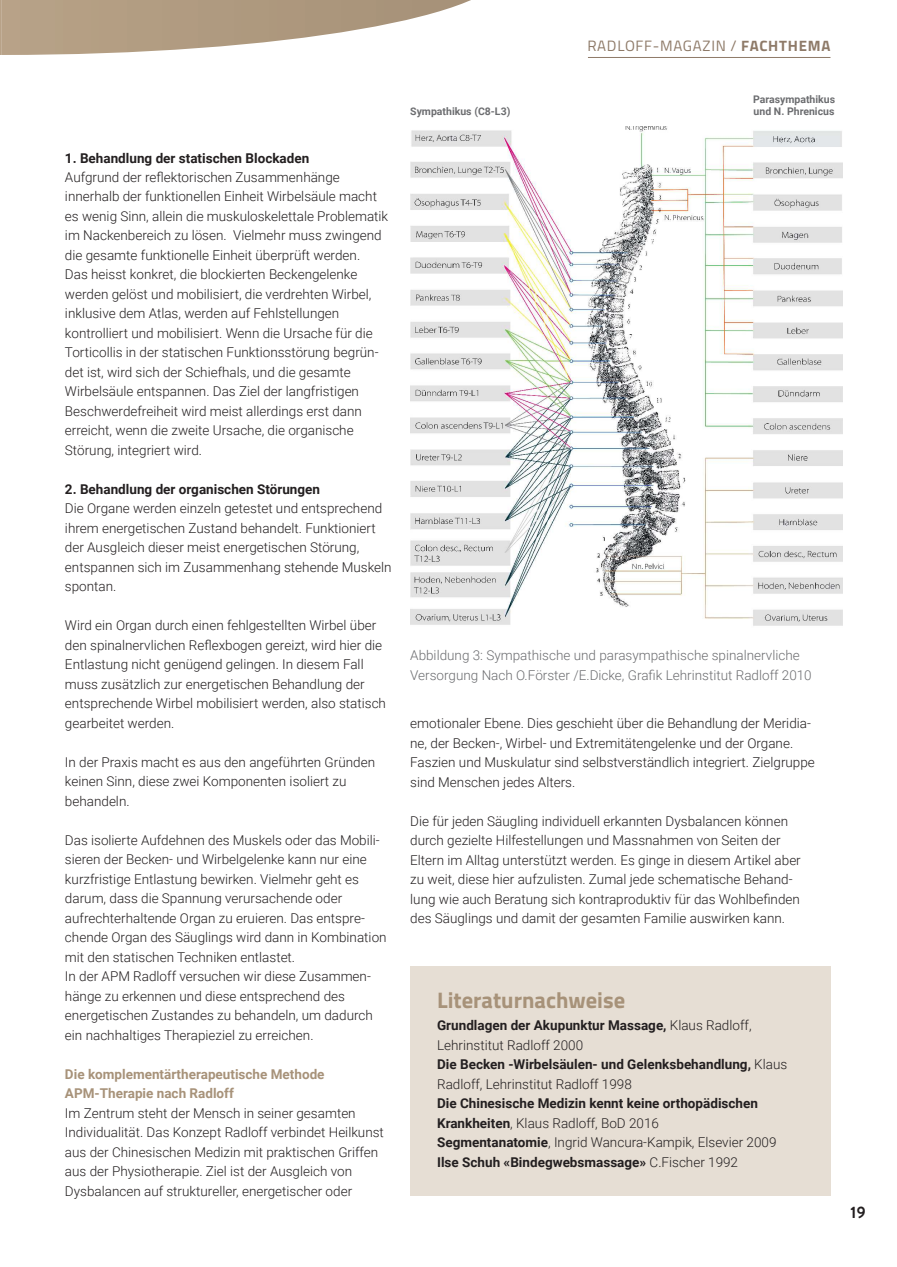
<style>
.page{position:relative;width:897px;height:1267px;background:#fff}
.page>*{position:absolute;margin:0;border:0;box-sizing:border-box;transform-origin:0 0}
.t1{font:700 22.5px "Titillium Web";color:#a79279}
.t2{font:700 16.5px "Brandon Grotesque";color:#231f20}
.t3{font:15px "Titillium";letter-spacing:.05em;color:#8e7a68}
.t4{font:300 13.5px/19.5px "Roboto";color:#231f20}
.t5{font:700 13.5px/19.5px "Roboto";color:#231f20}
.t6{font:300 13.5px/19.5px "Roboto";color:#6c6d70}
.t7{font:700 13.5px/19.5px "Roboto";color:#a79279}
.t8{font:700 10.5px/12.6px "Roboto";color:#6c6d70}
.s1{font-weight:700}
.s2{font-weight:300}
</style>
<div class="page">
<hr style="left:588px;top:57px;width:242px;height:1px;background:#8e7a68">
<img style="left:410px;top:126px;width:433px;height:500px">
<div style="left:410px;top:966px;width:420px;height:230px;background:#e6ded4"></div>
<svg style="left:0;top:0;width:471px;height:55px"></svg>
<p class="t5" style="left:65px;top:147px;width:246px">1. Behandlung der statischen Blockaden</p>
<p class="t4" style="left:65px;top:167px;width:325px">Aufgrund der reflektorischen Zusammenhänge innerhalb der funktionellen Einheit Wirbelsäule macht es wenig Sinn, allein die muskuloskelettale Problematik im Nackenbereich zu lösen. Vielmehr muss zwingend die gesamte funktionelle Einheit überprüft werden.<br>Das heisst konkret, die blockierten Beckengelenke werden gelöst und mobilisiert, die verdrehten Wirbel, inklusive dem Atlas, werden auf Fehlstellungen kontrolliert und mobilisiert. Wenn die Ursache für die Torticollis in der statischen Funktionsstörung begrün&shy;det ist, wird sich der Schiefhals, und die gesamte Wirbelsäule entspannen. Das Ziel der langfristigen Beschwerdefreiheit wird meist allerdings erst dann erreicht, wenn die zweite Ursache, die organische Störung, integriert wird.</p>
<p class="t5" style="left:65px;top:479px;width:257px">2. Behandlung der organischen Störungen</p>
<p class="t4" style="left:65px;top:498px;width:328px">Die Organe werden einzeln getestet und entsprechend ihrem energetischen Zustand behandelt. Funktioniert der Ausgleich dieser meist energetischen Störung, entspannen sich im Zusammenhang stehende Muskeln spontan.</p>
<p class="t4" style="left:65px;top:615px;width:323px">Wird ein Organ durch einen fehlgestellten Wirbel über den spinalnervlichen Reflexbogen gereizt, wird hier die Entlastung nicht genügend gelingen. In diesem Fall muss zusätzlich zur energetischen Behandlung der entsprechende Wirbel mobilisiert werden, also statisch gearbeitet werden.</p>
<p class="t4" style="left:65px;top:752px;width:312px">In der Praxis macht es aus den angeführten Gründen keinen Sinn, diese zwei Komponenten isoliert zu behandeln.</p>
<p class="t4" style="left:65px;top:830px;width:323px">Das isolierte Aufdehnen des Muskels oder das Mobili&shy;sieren der Becken- und Wirbelgelenke kann nur eine kurzfristige Entlastung bewirken. Vielmehr geht es darum, dass die Spannung verursachende oder aufrechterhaltende Organ zu eruieren. Das entspre&shy;chende Organ des Säuglings wird dann in Kombination mit den statischen Techniken entlastet.<br>In der APM Radloff versuchen wir diese Zusammen&shy;hänge zu erkennen und diese entsprechend des energetischen Zustandes zu behandeln, um dadurch ein nachhaltiges Therapieziel zu erreichen.</p>
<p class="t7" style="left:65px;top:1064px;width:261px">Die komplementärtherapeutische Methode<br>APM-Therapie nach Radloff</p>
<p class="t4" style="left:65px;top:1103px;width:320px">Im Zentrum steht der Mensch in seiner gesamten Individualität. Das Konzept Radloff verbindet Heilkunst aus der Chinesischen Medizin mit praktischen Griffen aus der Physiotherapie. Ziel ist der Ausgleich von Dysbalancen auf struktureller, energetischer oder</p>
<p class="t8" style="left:410px;top:105px;width:102px">Sympathikus (C8-L3)</p>
<p class="t3" style="left:587px;top:34px;width:245px">RADLOFF-MAGAZIN / <span class="s1">FACHTHEMA</span></p>
<p class="t8" style="left:753px;top:92px;width:84px">Parasympathikus und N. Phrenicus</p>
<p class="t6" style="left:410px;top:645px;width:403px">Abbildung 3: Sympathische und parasympathische spinalnervliche<br>Versorgung Nach O.Förster /E.Dicke, Grafik Lehrinstitut Radloff 2010</p>
<p class="t4" style="left:410px;top:713px;width:406px">emotionaler Ebene. Dies geschieht über die Behandlung der Meridia&shy;ne, der Becken-, Wirbel- und Extremitätengelenke und der Organe.<br>Faszien und Muskulatur sind selbstverständlich integriert. Zielgruppe sind Menschen jedes Alters.</p>
<p class="t4" style="left:410px;top:810px;width:392px">Die für jeden Säugling individuell erkannten Dysbalancen können durch gezielte Hilfestellungen und Massnahmen von Seiten der Eltern im Alltag unterstützt werden. Es ginge in diesem Artikel aber zu weit, diese hier aufzulisten. Zumal jede schematische Behand&shy;lung wie auch Beratung sich kontraproduktiv für das Wohlbefinden des Säuglings und damit der gesamten Familie auswirken kann.</p>
<h1 class="t1" style="left:437px;top:983px;width:190px">Literaturnachweise</h1>
<p class="t5" style="left:437px;top:1015px;width:352px">Grundlagen der Akupunktur Massage, <span class="s2">Klaus Radloff, Lehrinstitut Radloff 2000<br></span>Die Becken -Wirbelsäulen- und Gelenksbehandlung, <span class="s2">Klaus Radloff, Lehrinstitut Radloff 1998</span></p>
<p class="t5" style="left:437px;top:1093px;width:341px">Die Chinesische Medizin kennt keine orthopädischen Krankheiten<span class="s2">, Klaus Radloff, BoD 2016<br></span>Segmentanatomie<span class="s2">, Ingrid Wancura-Kampik, Elsevier 2009<br></span>Ilse Schuh «Bindegwebsmassage» <span class="s2">C.Fischer 1992</span></p>
<p class="t2" style="left:850px;top:1201px;width:17px">19</p>
</div>
